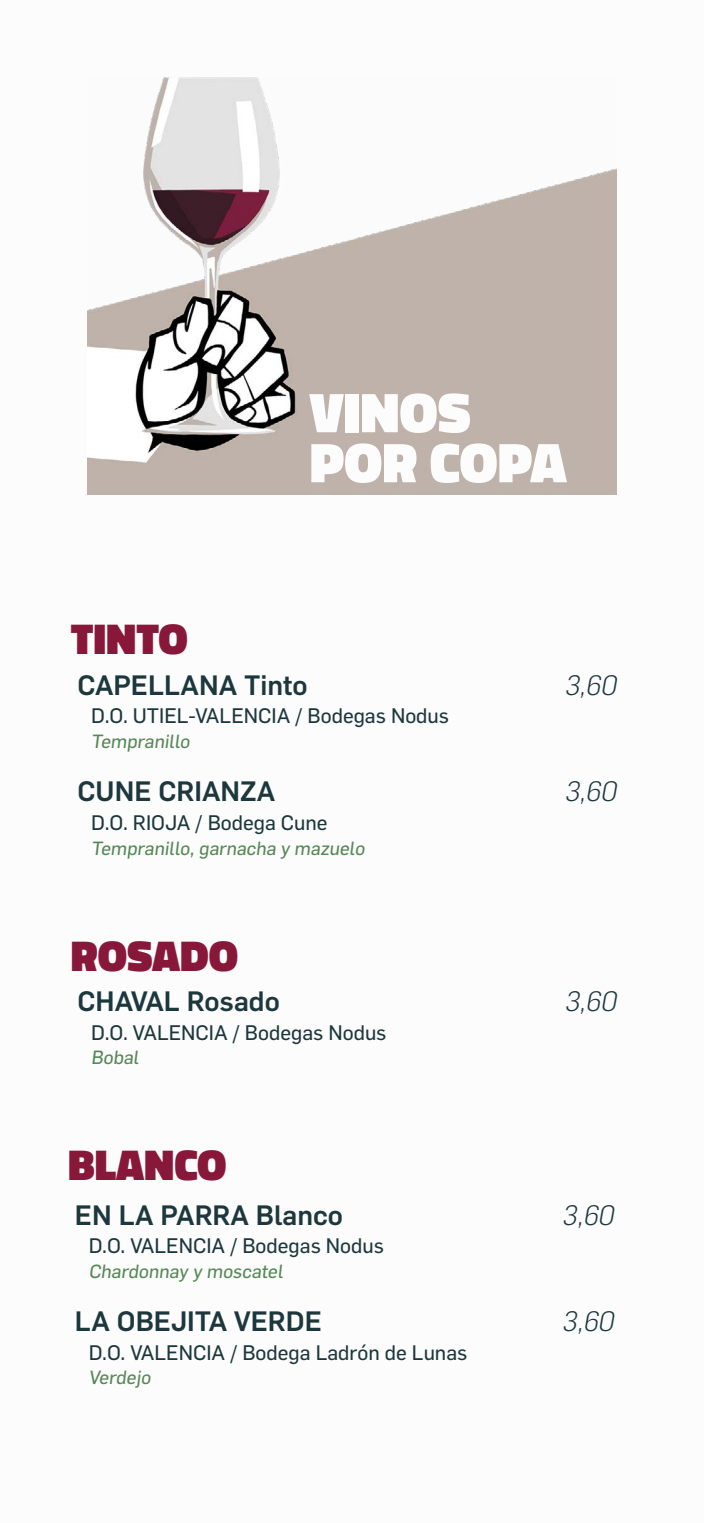
<style>
.page{position:relative;width:704px;height:1523px;background:#fff}
.page>*{position:absolute;margin:0;border:0;box-sizing:border-box;transform-origin:0 0}
.t1{font:900 56.88px/50px "Titillium";color:#fcfcfc}
.t2{font:900 43.75px "Titillium";color:#871839}
.t3{font:500 27.5px "Flama";color:#1d383d}
.t4{font:italic 300 27.5px "Flama";color:#1d383d}
.t5{font:20.62px "Flama Basic";color:#1d383d}
.t6{font:18.75px "Flama Basic";color:#568756}
</style>
<div class="page">
<img style="left:87px;top:78px;width:529px;height:416px">
<h1 class="t1" style="left:309px;top:387px;width:258px">VINOS<br>POR COPA</h1>
<h2 class="t2" style="left:71px;top:606px;width:119px">TINTO</h2>
<h3 class="t3" style="left:77px;top:665px;width:231px">CAPELLANA Tinto</h3>
<h3 class="t4" style="left:565px;top:667px;width:53px">3,60</h3>
<p class="t5" style="left:91px;top:701px;width:359px">D.O. UTIEL-VALENCIA / Bodegas Nodus</p>
<p class="t6" style="left:91px;top:728px;width:103px">Tempranillo</p>
<h3 class="t3" style="left:77px;top:772px;width:199px">CUNE CRIANZA</h3>
<h3 class="t4" style="left:565px;top:773px;width:53px">3,60</h3>
<p class="t5" style="left:91px;top:808px;width:238px">D.O. RIOJA / Bodega Cune</p>
<p class="t6" style="left:91px;top:835px;width:277px">Tempranillo, garnacha y mazuelo</p>
<h2 class="t2" style="left:71px;top:923px;width:169px">ROSADO</h2>
<h3 class="t3" style="left:77px;top:981px;width:204px">CHAVAL Rosado</h3>
<h3 class="t4" style="left:565px;top:983px;width:53px">3,60</h3>
<p class="t5" style="left:91px;top:1018px;width:296px">D.O. VALENCIA / Bodegas Nodus</p>
<p class="t6" style="left:91px;top:1044px;width:52px">Bobal</p>
<h2 class="t2" style="left:68px;top:1132px;width:160px">BLANCO</h2>
<h3 class="t3" style="left:75px;top:1195px;width:269px">EN LA PARRA Blanco</h3>
<h3 class="t4" style="left:562px;top:1196px;width:53px">3,60</h3>
<p class="t5" style="left:89px;top:1231px;width:296px">D.O. VALENCIA / Bodegas Nodus</p>
<p class="t6" style="left:89px;top:1258px;width:198px">Chardonnay y moscatel</p>
<h3 class="t3" style="left:75px;top:1301px;width:248px">LA OBEJITA VERDE</h3>
<h3 class="t4" style="left:562px;top:1303px;width:53px">3,60</h3>
<p class="t5" style="left:89px;top:1338px;width:380px">D.O. VALENCIA / Bodega Ladrón de Lunas</p>
<p class="t6" style="left:89px;top:1364px;width:66px">Verdejo</p>
</div>
